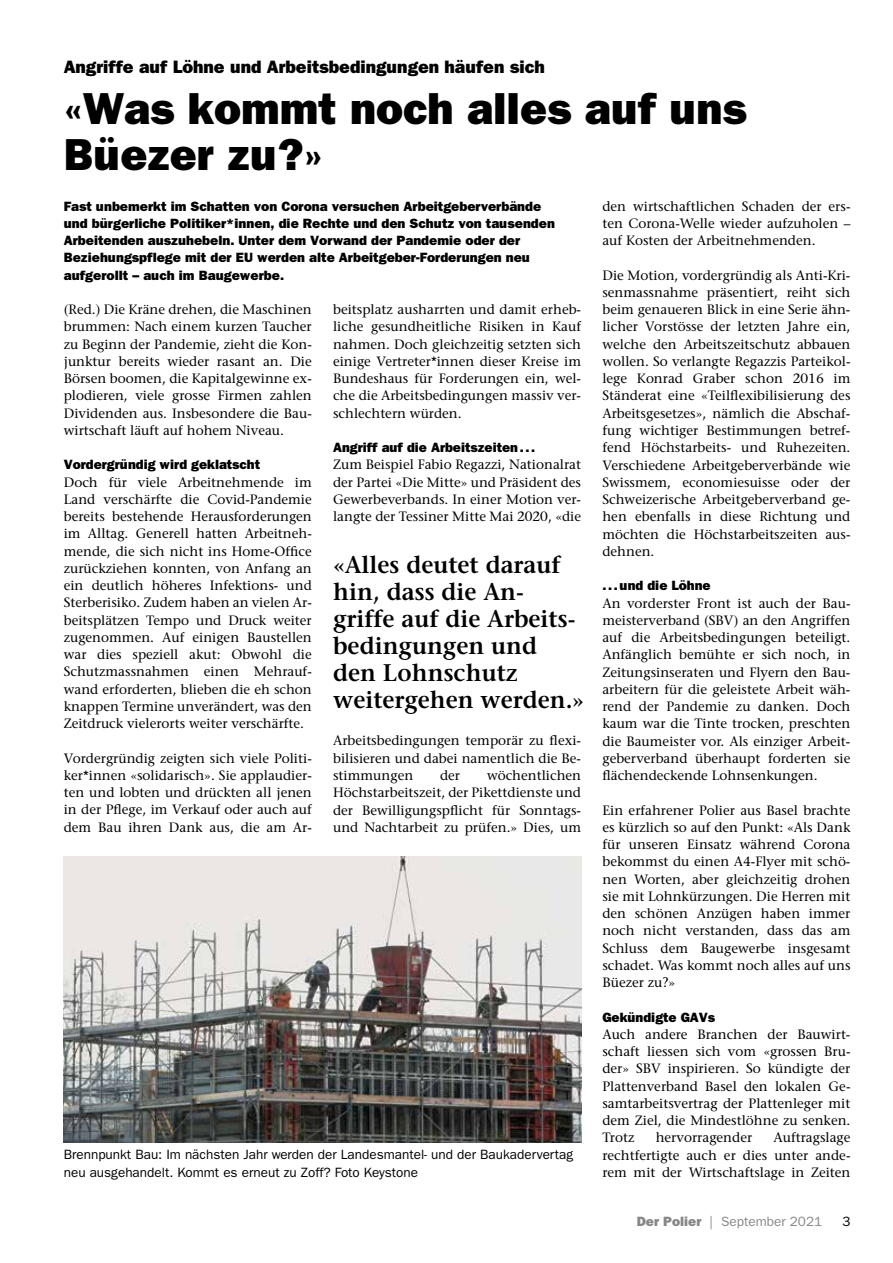
<style>
.page{position:relative;width:893px;height:1263px;background:#fff}
.page>*{position:absolute;margin:0;border:0;box-sizing:border-box;transform-origin:0 0}
.t1{font:800 45px/46.5px "Franklin Gothic LT";color:#000}
.t2{font:600 24px/27px "Stone Serif";color:#000}
.t3{font:800 18px "Franklin Gothic LT";color:#000}
.t4{font:13.5px/17.2px "Stone Serif";color:#000;text-align:justify}
.t5{font:800 13.5px/17.2px "Franklin Gothic LT";color:#000}
.t6{font:13.5px/17.2px "Franklin Gothic LT";color:#000}
.t7{font:13.5px "Franklin Gothic LT";color:#868786}
.s1{font-weight:800}
</style>
<div class="page">
<img style="left:64px;top:856px;width:517px;height:286px">
<h3 class="t3" style="left:64px;top:56px;width:483px">Angriffe auf Löhne und Arbeitsbedingungen häufen sich</h3>
<h1 class="t1" style="left:64px;top:85px;width:685px">«Was kommt noch alles auf uns<br>Büezer zu?»</h1>
<p class="t5" style="left:64px;top:197px;width:493px">Fast unbemerkt im Schatten von Corona versuchen Arbeitgeberverbände und bürgerliche Politiker*innen, die Rechte und den Schutz von tausenden Arbeitenden auszuhebeln. Unter dem Vorwand der Pandemie oder der Beziehungspflege mit der EU werden alte Arbeitgeber-Forderungen neu aufgerollt – auch im Baugewerbe.</p>
<p class="t4" style="left:602px;top:197px;width:250px">den wirtschaftlichen Schaden der ers&shy;ten Corona-Welle wieder aufzuholen – auf Kosten der Arbeitnehmenden.</p>
<p class="t4" style="left:602px;top:266px;width:250px">Die Motion, vordergründig als Anti-Kri&shy;senmassnahme präsentiert, reiht sich beim genaueren Blick in eine Serie ähn&shy;licher Vorstösse der letzten Jahre ein, welche den Arbeitszeitschutz abbauen wollen. So verlangte Regazzis Parteikol&shy;lege Konrad Graber schon 2016 im Ständerat eine «Teilflexibilisierung des Arbeitsgesetzes», nämlich die Abschaf&shy;fung wichtiger Bestimmungen betref&shy;fend Höchstarbeits- und Ruhezeiten.<br>Verschiedene Arbeitgeberverbände wie Swissmem, economiesuisse oder der Schweizerische Arbeitgeberverband ge&shy;hen ebenfalls in diese Richtung und möchten die Höchstarbeitszeiten aus&shy;dehnen.</p>
<p class="t5" style="left:602px;top:577px;width:110px">...und die Löhne</p>
<p class="t4" style="left:602px;top:594px;width:250px">An vorderster Front ist auch der Bau&shy;meisterverband (SBV) an den Angriffen auf die Arbeitsbedingungen beteiligt.<br>Anfänglich bemühte er sich noch, in Zeitungsinseraten und Flyern den Bau&shy;arbeitern für die geleistete Arbeit wäh&shy;rend der Pandemie zu danken. Doch kaum war die Tinte trocken, preschten die Baumeister vor. Als einziger Arbeit&shy;geberverband überhaupt forderten sie flächendeckende Lohnsenkungen.</p>
<p class="t4" style="left:602px;top:801px;width:250px">Ein erfahrener Polier aus Basel brachte es kürzlich so auf den Punkt: «Als Dank für unseren Einsatz während Corona bekommst du einen A4-Flyer mit schö&shy;nen Worten, aber gleichzeitig drohen sie mit Lohnkürzungen. Die Herren mit den schönen Anzügen haben immer noch nicht verstanden, dass das am Schluss dem Baugewerbe insgesamt schadet. Was kommt noch alles auf uns Büezer zu?»</p>
<p class="t5" style="left:602px;top:1008px;width:114px">Gekündigte GAVs</p>
<p class="t4" style="left:602px;top:1025px;width:250px">Auch andere Branchen der Bauwirt&shy;schaft liessen sich vom «grossen Bru&shy;der» SBV inspirieren. So kündigte der Plattenverband Basel den lokalen Ge&shy;samtarbeitsvertrag der Plattenleger mit dem Ziel, die Mindestlöhne zu senken.<br>Trotz</p>
<p class="t4" style="left:64px;top:301px;width:250px">(Red.) Die Kräne drehen, die Maschinen brummen: Nach einem kurzen Taucher zu Beginn der Pandemie, zieht die Kon&shy;junktur bereits wieder rasant an. Die Börsen boomen, die Kapitalgewinne ex&shy;plodieren, viele grosse Firmen zahlen Dividenden aus. Insbesondere die Bau&shy;wirtschaft läuft auf hohem Niveau.</p>
<p class="t5" style="left:64px;top:456px;width:198px">Vordergründig wird geklatscht</p>
<p class="t4" style="left:64px;top:473px;width:250px">Doch für viele Arbeitnehmende im Land verschärfte die Covid-Pandemie bereits bestehende Herausforderungen im Alltag. Generell hatten Arbeitneh&shy;mende, die sich nicht ins Home-Office zurückziehen konnten, von Anfang an ein deutlich höheres Infektions- und Sterberisiko. Zudem haben an vielen Ar&shy;beitsplätzen Tempo und Druck weiter zugenommen. Auf einigen Baustellen war dies speziell akut: Obwohl die Schutzmassnahmen einen Mehrauf&shy;wand erforderten, blieben die eh schon knappen Termine unverändert, was den Zeitdruck vielerorts weiter verschärfte.</p>
<p class="t4" style="left:64px;top:749px;width:250px">Vordergründig zeigten sich viele Politi&shy;ker*innen «solidarisch». Sie applaudier&shy;ten und lobten und drückten all jenen in der Pflege, im Verkauf oder auch auf dem Bau ihren Dank aus, die am Ar-</p>
<p class="t4" style="left:333px;top:301px;width:250px">beitsplatz ausharrten und damit erheb&shy;liche gesundheitliche Risiken in Kauf nahmen. Doch gleichzeitig setzten sich einige Vertreter*innen dieser Kreise im Bundeshaus für Forderungen ein, wel&shy;che die Arbeitsbedingungen massiv ver&shy;schlechtern würden.</p>
<p class="t5" style="left:333px;top:439px;width:204px">Angriff auf die Arbeitszeiten...</p>
<p class="t4" style="left:333px;top:456px;width:250px">Zum Beispiel Fabio Regazzi, Nationalrat der Partei «Die Mitte» und Präsident des Gewerbeverbands. In einer Motion ver&shy;langte der Tessiner Mitte Mai 2020, «die</p>
<h2 class="t2" style="left:333px;top:551px;width:253px">«Alles deutet darauf hin, dass die An&shy;griffe auf die Arbeits&shy;bedingungen und den Lohnschutz weitergehen werden.»</h2>
<p class="t4" style="left:333px;top:732px;width:250px">Arbeitsbedingungen temporär zu flexi&shy;bilisieren und dabei namentlich die Be&shy;stimmungen</p>
<p class="t4" style="left:333px;top:766px;width:250px;text-indent:154px">wöchentlichen Höchstarbeitszeit, der Pikettdienste und der Bewilligungspflicht für Sonntags&shy;und Nachtarbeit zu prüfen.» Dies, um</p>
<p class="t4" style="left:440px;top:766px;width:22px">der</p>
<p class="t4" style="left:602px;top:1129px;width:250px;text-indent:171px">Auftragslage rechtfertigte auch er dies unter ande&shy;rem mit der Wirtschaftslage in Zeiten</p>
<p class="t4" style="left:656px;top:1129px;width:98px">hervorragender</p>
<p class="t6" style="left:64px;top:1146px;width:511px">Brennpunkt Bau: Im nächsten Jahr werden der Landesmantel- und der Baukadervertag neu ausgehandelt. Kommt es erneut zu Zoff? Foto Keystone</p>
<p class="t7" style="left:637px;top:1214px;width:187px"><span class="s1">Der Polier</span> | September 2021</p>
<p class="t6" style="left:842px;top:1213px;width:10px">3</p>
</div>
